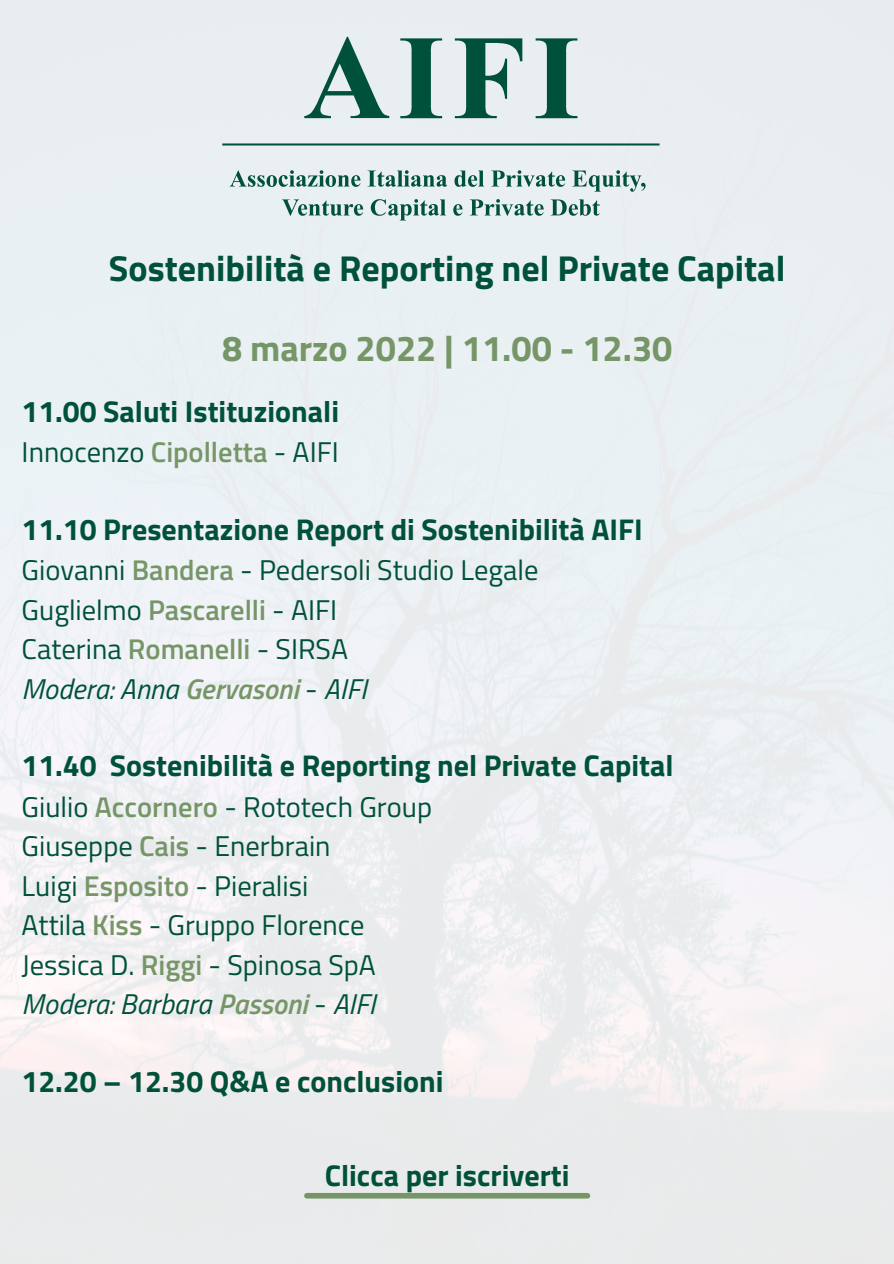
<style>
.page{position:relative;width:894px;height:1264px;background:#fff}
.page>*{position:absolute;margin:0;border:0;box-sizing:border-box;transform-origin:0 0}
.t1{font:700 36px "Titillium Web";color:#00513b}
.t2{font:700 36px "Titillium Web";color:#769668}
.t3{font:700 30px "Titillium Web";color:#00513b}
.t4{font:28.5px "Titillium Web";color:#00513b}
.t5{font:italic 28.5px "Titillium Web";color:#00513b}
.s1{font-weight:600;color:#769668}
.s2{font-style:normal}
</style>
<div class="page">
<div style="left:0;top:0;width:893px;height:1263px;background:linear-gradient(to bottom,#e9f0f4,#efeeef)"></div>
<svg style="left:304px;top:37px;width:85px;height:81px;background:#a5c0bc"></svg>
<svg style="left:400px;top:38px;width:42px;height:80px;background:#749f96"></svg>
<svg style="left:454px;top:38px;width:68px;height:80px;background:#8aaea7"></svg>
<svg style="left:535px;top:38px;width:42px;height:80px;background:#759f96"></svg>
<hr style="left:222px;top:143px;width:437px;height:2px;background:#00513b">
<svg style="left:229px;top:170px;width:131px;height:17px;background:#9cbbb6"></svg>
<svg style="left:367px;top:170px;width:80px;height:17px"></svg>
<svg style="left:454px;top:170px;width:30px;height:17px"></svg>
<svg style="left:491px;top:170px;width:74px;height:17px"></svg>
<svg style="left:572px;top:170px;width:73px;height:22px;background:#a7c2be"></svg>
<svg style="left:282px;top:199px;width:81px;height:17px"></svg>
<svg style="left:370px;top:199px;width:76px;height:21px;background:#a3c0bb"></svg>
<svg style="left:453px;top:204px;width:9px;height:12px"></svg>
<svg style="left:469px;top:199px;width:74px;height:17px"></svg>
<svg style="left:550px;top:199px;width:49px;height:17px"></svg>
<div style="left:307px;top:1192px;width:280px;height:6px;background:#769668"></div>
<p class="t1" style="left:109px;top:240px;width:677px">Sostenibilità e Reporting nel Private Capital</p>
<p class="t2" style="left:222px;top:320px;width:452px">8 marzo 2022 | 11.00 - 12.30</p>
<p class="t3" style="left:22px;top:387px;width:319px">11.00 Saluti Istituzionali</p>
<p class="t4" style="left:22px;top:430px;width:318px">Innocenzo <span class="s1">Cipolletta</span> - AIFI</p>
<p class="t3" style="left:22px;top:506px;width:622px">11.10 Presentazione Report di Sostenibilità AIFI</p>
<p class="t4" style="left:22px;top:548px;width:518px">Giovanni <span class="s1">Bandera</span> - Pedersoli Studio Legale</p>
<p class="t4" style="left:22px;top:587px;width:317px">Guglielmo <span class="s1">Pascarelli</span> - AIFI</p>
<p class="t4" style="left:22px;top:627px;width:328px">Caterina <span class="s1">Romanelli</span> - SIRSA</p>
<p class="t5" style="left:22px;top:666px;width:346px">Modera: Anna <span class="s1">Gervasoni</span> <span class="s2">-</span> AIFI</p>
<p class="t3" style="left:22px;top:742px;width:653px">11.40 Sostenibilità e Reporting nel Private Capital</p>
<p class="t4" style="left:22px;top:784px;width:412px">Giulio <span class="s1">Accornero</span> - Rototech Group</p>
<p class="t4" style="left:22px;top:824px;width:310px">Giuseppe <span class="s1">Cais</span> - Enerbrain</p>
<p class="t4" style="left:22px;top:863px;width:288px">Luigi <span class="s1">Esposito</span> - Pieralisi</p>
<p class="t4" style="left:22px;top:903px;width:344px">Attila <span class="s1">Kiss</span> - Gruppo Florence</p>
<p class="t4" style="left:22px;top:942px;width:355px">Jessica D. <span class="s1">Riggi</span> - Spinosa SpA</p>
<p class="t5" style="left:22px;top:981px;width:355px">Modera: Barbara <span class="s1">Passoni</span> <span class="s2">-</span> AIFI</p>
<p class="t3" style="left:22px;top:1057px;width:423px">12.20 – 12.30 Q&amp;A e conclusioni</p>
<p class="t3" style="left:325px;top:1151px;width:246px">Clicca per iscriverti</p>
</div>
